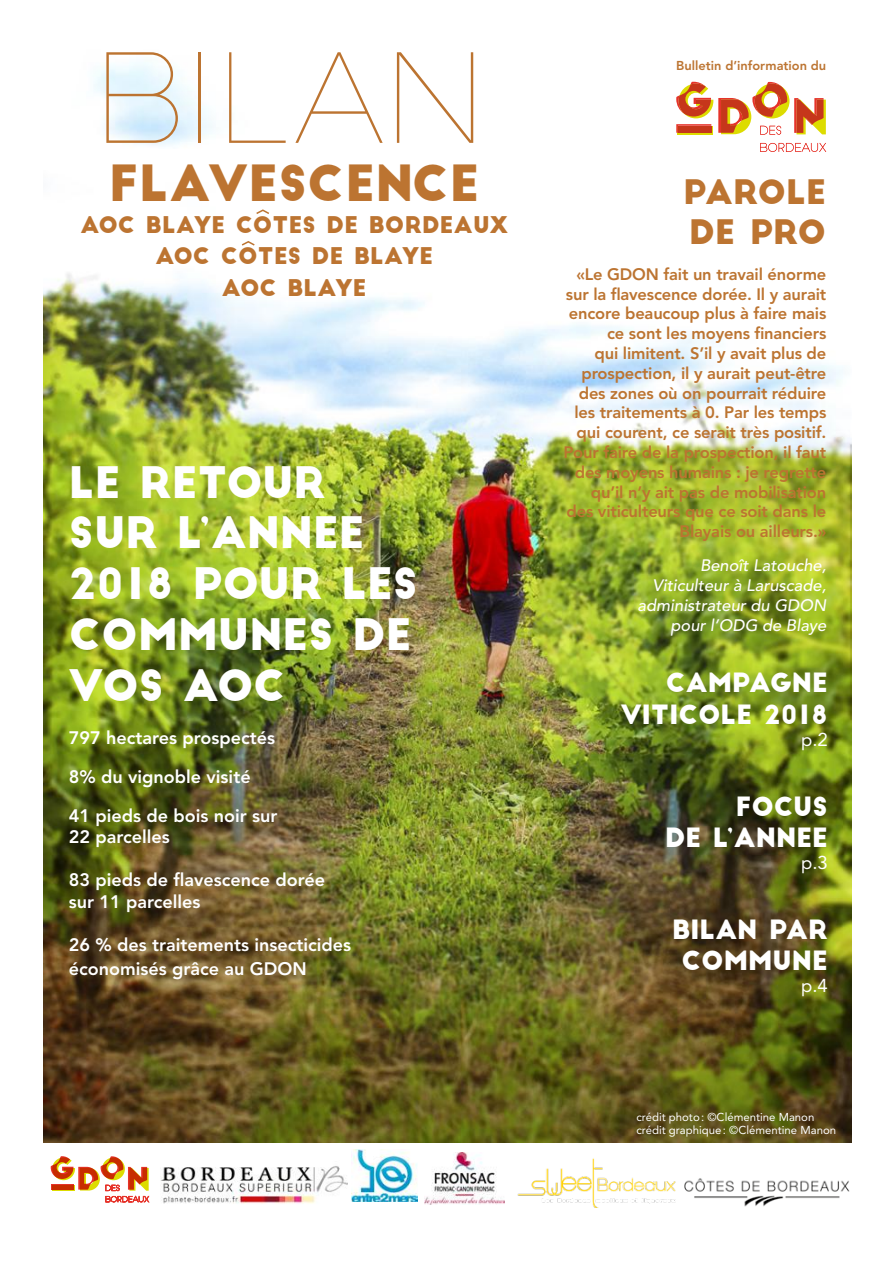
<style>
.page{position:relative;width:893px;height:1263px;background:#fff}
.page>*{position:absolute;margin:0;border:0;box-sizing:border-box;transform-origin:0 0}
.t1{font:120.75px "Slim Joe";color:#bc7431}
.t2{font:48.75px "Big John";letter-spacing:.01em;color:#bc7431}
.t3{font:42.45px/51px "Big John";color:#fff}
.t4{font:33px/39.6px "Big John";color:#bc7431}
.t5{font:25.95px/31.2px "Big John";color:#fff;text-align:right}
.t6{font:22.5px/31.5px "Big John";letter-spacing:.01em;color:#bc7431;text-align:center}
.t7{font:18.6px "Avenir LT Std";color:#fff}
.t8{font:800 18px/38.5px "Avenir LT Std";color:#fff}
.t9{font:800 16.5px/19.8px "Avenir LT Std";letter-spacing:-.01em;color:#bc7431;text-align:right}
.t10{font:italic 500 16.5px/19.8px "Avenir LT Std";color:#fff;text-align:right}
.t11{font:800 12.75px "Avenir LT Std";color:#bc7431}
.t12{font:11.4px/13.6px "Avenir LT Std";color:#fff}
</style>
<div class="page">
<img style="left:44px;top:62px;width:808px;height:1081px">
<img style="left:160px;top:1166px;width:188px;height:38px">
<img style="left:352px;top:1149px;width:65px;height:52px">
<img style="left:424px;top:1153px;width:80px;height:51px">
<img style="left:517px;top:1158px;width:159px;height:49px">
<img style="left:684px;top:1178px;width:166px;height:29px">
<svg style="left:51px;top:1156px;width:98px;height:46px"></svg>
<div style="left:51px;top:1184px;width:23px;height:5px;background:#c72c00"></div>
<svg style="left:760px;top:143px;width:66px;height:9px"></svg>
<svg style="left:676px;top:82px;width:150px;height:53px"></svg>
<div style="left:678px;top:126px;width:33px;height:7px;background:#c6361b"></div>
<svg style="left:240px;top:240px;width:16px;height:7px"></svg>
<svg style="left:255px;top:209px;width:16px;height:6px"></svg>
<h1 class="t1" style="left:94px;top:31px;width:390px">Bilan</h1>
<h2 class="t2" style="left:109px;top:161px;width:372px">FLAVESCENCE</h2>
<h3 class="t6" style="left:80px;top:209px;width:429px">AOC BLAYE COTES DE BORDEAUX<br>AOC COTES DE BLAYE<br>AOC BLAYE</h3>
<h3 class="t3" style="left:69px;top:458px;width:351px">LE RETOUR<br>SUR L’ANNEE<br>2018 POUR LES<br>COMMUNES DE<br>VOS AOC</h3>
<p class="t8" style="left:69px;top:719px;width:210px">797 hectares prospectés<br>8% du vignoble visité<br>41 pieds de bois noir sur</p>
<p class="t8" style="left:69px;top:818px;width:103px">22 parcelles</p>
<p class="t8" style="left:69px;top:869px;width:258px;line-height:21.6px">83 pieds de flavescence dorée sur 11 parcelles</p>
<p class="t8" style="left:69px;top:933px;width:284px;line-height:23.4px">26 % des traitements insecticides économisés grâce au GDON</p>
<p class="t11" style="left:676px;top:58px;width:152px">Bulletin d’information du</p>
<h3 class="t4" style="left:684px;top:174px;width:144px">PAROLE<br>DE PRO</h3>
<p class="t9" style="left:563px;top:264px;width:264px">«Le GDON fait un travail énorme sur la flavescence dorée. Il y aurait encore beaucoup plus à faire mais ce sont les moyens financiers<br>qui limitent. S’il y avait plus de prospection, il y aurait peut-être des zones où on pourrait réduire les traitements à 0. Par les temps qui courent, ce serait très positif.<br>Pour faire de la prospection, il faut des moyens humains : je regrette qu’il n’y ait pas de mobilisation des viticulteurs que ce soit dans le<br>Blayais ou ailleurs.»</p>
<p class="t10" style="left:637px;top:556px;width:190px">Benoît Latouche,<br>Viticulteur à Laruscade, administrateur du GDON pour l’ODG de Blaye</p>
<h3 class="t5" style="left:621px;top:668px;width:209px">CAMPAGNE<br>VITICOLE 2018</h3>
<p class="t7" style="left:801px;top:729px;width:28px">p.2</p>
<h3 class="t5" style="left:665px;top:791px;width:164px">FOCUS<br>DE L’ANNEE</h3>
<p class="t7" style="left:801px;top:852px;width:28px">p.3</p>
<h3 class="t5" style="left:672px;top:914px;width:157px;text-align:center">BILAN PAR<br>COMMUNE</h3>
<p class="t7" style="left:801px;top:974px;width:28px">p.4</p>
<p class="t12" style="left:636px;top:1110px;width:201px">crédit photo: ©Clémentine Manon crédit graphique: ©Clémentine Manon</p>
</div>
